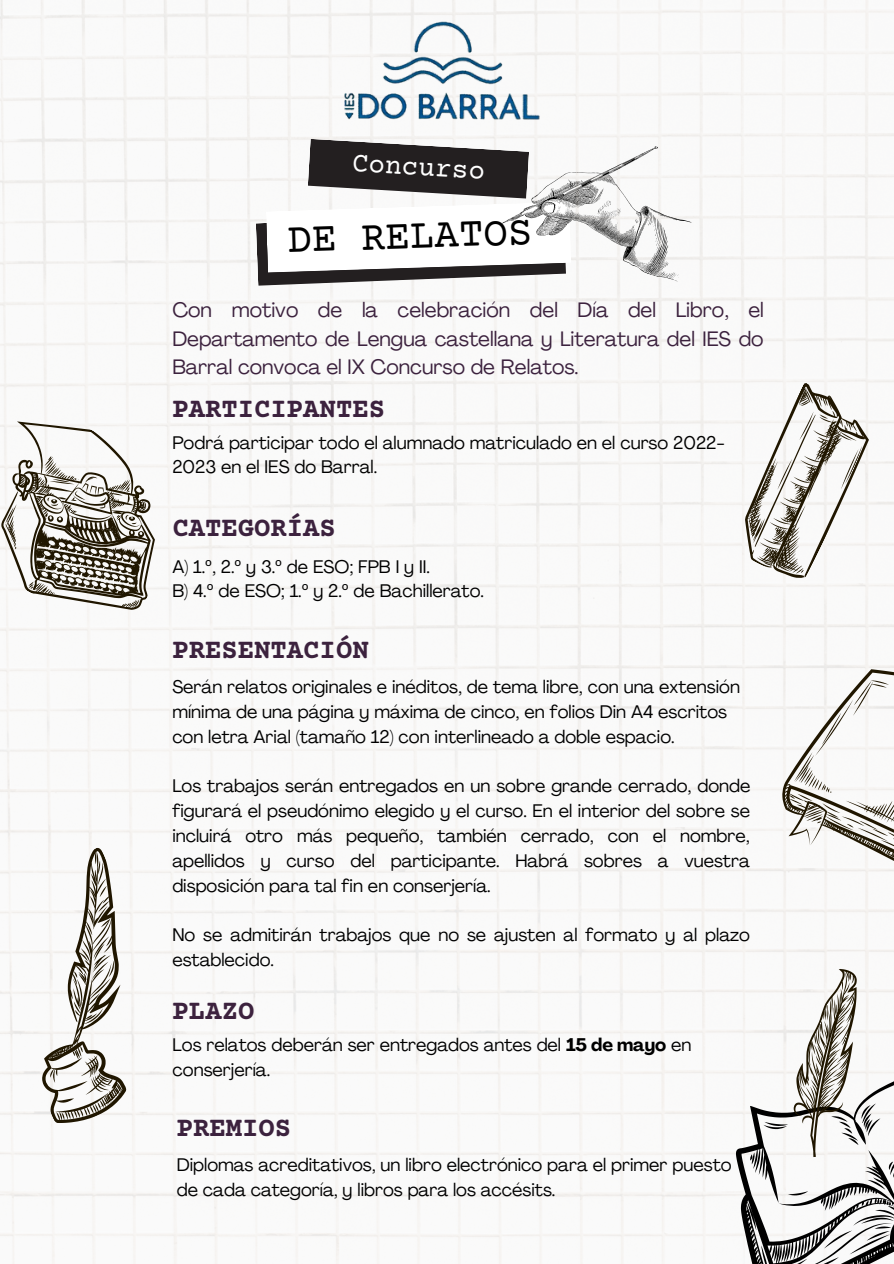
<style>
.page{position:relative;width:894px;height:1264px;background:#fff}
.page>*{position:absolute;margin:0;border:0;box-sizing:border-box;transform-origin:0 0}
.t1{font:40.8px "Courier Prime";color:#000}
.t2{font:27.75px "Courier Prime";color:#fff}
.t3{font:700 27.3px "Courier Prime";color:#3c223e}
.t4{font:20.55px/28.2px "Agrandir";color:#3c223e;text-align:justify}
.t5{font:18px/24.8px "Agrandir";color:#000}
.s1{font-family:"Noto Sans"}
.s2{font-weight:700}
</style>
<div class="page">
<img style="left:0;top:0;width:893px;height:1263px">
<svg style="left:256px;top:109px;width:457px;height:177px"></svg>
<svg style="left:680px;top:998px;width:213px;height:265px"></svg>
<svg style="left:793px;top:968px;width:63px;height:188px"></svg>
<svg style="left:0;top:396px;width:205px;height:247px"></svg>
<svg style="left:782px;top:669px;width:111px;height:197px"></svg>
<svg style="left:0;top:846px;width:201px;height:286px"></svg>
<svg style="left:723px;top:382px;width:160px;height:203px"></svg>
<img style="left:330px;top:18px;width:212px;height:106px">
<h2 class="t2" style="left:353px;top:150px;width:135px;rotate:3deg">Concurso</h2>
<h1 class="t1" style="left:287px;top:220px;width:246px;rotate:-2deg">DE RELATOS</h1>
<p class="t4" style="left:172px;top:298px;width:593px">Con motivo de la celebración del Día del Libro, el Departamento de Lengua castellana y Literatura del IES do Barral convoca el IX Concurso de Relatos.</p>
<h3 class="t3" style="left:172px;top:396px;width:214px">PARTICIPANTES</h3>
<p class="t5" style="left:172px;top:432px;width:554px">Podrá participar todo el alumnado matriculado en el curso 2022-<br>2023 en el IES do Barral.</p>
<h3 class="t3" style="left:172px;top:514px;width:165px">CATEGORÍAS</h3>
<p class="t5" style="left:172px;top:555px;width:313px">A) 1.<span class="s1">º</span>, 2.<span class="s1">º</span> y 3.<span class="s1">º</span> de ESO; FPB I y II.<br>B) 4.<span class="s1">º</span> de ESO; 1.<span class="s1">º</span> y 2.<span class="s1">º</span> de Bachillerato.</p>
<h3 class="t3" style="left:172px;top:637px;width:198px">PRESENTACIÓN</h3>
<p class="t5" style="left:172px;top:676px;width:569px">Serán relatos originales e inéditos, de tema libre, con una extensión mínima de una página y máxima de cinco, en folios Din A4 escritos con letra Arial (tamaño 12) con interlineado a doble espacio.</p>
<p class="t5" style="left:172px;top:775px;width:579px;text-align:justify">Los trabajos serán entregados en un sobre grande cerrado, donde figurará el pseudónimo elegido y el curso. En el interior del sobre se incluirá otro más pequeño, también cerrado, con el nombre, apellidos y curso del participante. Habrá sobres a vuestra disposición para tal fin en conserjería.</p>
<p class="t5" style="left:172px;top:924px;width:579px">No se admitirán trabajos que no se ajusten al formato y al plazo establecido.</p>
<h3 class="t3" style="left:172px;top:997px;width:83px">PLAZO</h3>
<p class="t5" style="left:172px;top:1033px;width:520px">Los relatos deberán ser entregados antes del <span class="s2">15 de mayo</span> en conserjería.</p>
<h3 class="t3" style="left:177px;top:1115px;width:116px">PREMIOS</h3>
<p class="t5" style="left:177px;top:1154px;width:556px">Diplomas acreditativos, un libro electrónico para el primer puesto de cada categoría, y libros para los accésits.</p>
</div>
